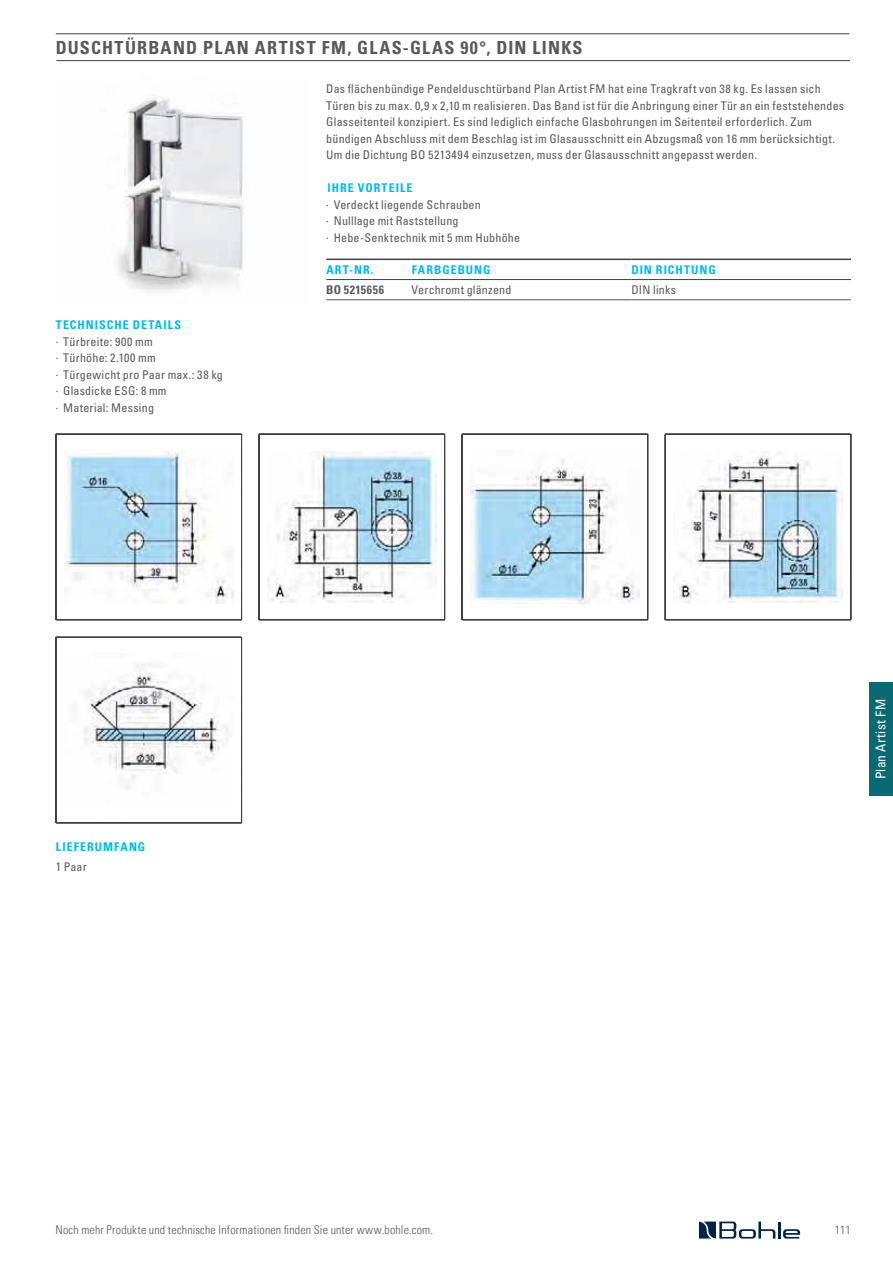
<style>
.page{position:relative;width:893px;height:1263px;background:#fff}
.page>*{position:absolute;margin:0;border:0;box-sizing:border-box;transform-origin:0 0}
.t1{font:18px "Univers LTCYR 67 Bold Cond";letter-spacing:.07em;color:#58595b}
.t2{font:condensed 13.5px "Univers LTCYR 57";letter-spacing:.035em;color:#fff}
.t3{font:condensed 12px/16.5px "Univers LTCYR 57";letter-spacing:.015em;color:#58595b}
.t4{font:12px "Univers LTCYR 47 Light Cond";letter-spacing:.015em;color:#58595b}
.t5{font:12px "Univers LTCYR 67 Bold Cond";letter-spacing:.08em;color:#00b9f2}
.t6{font:12px "Univers LTCYR 67 Bold Cond";letter-spacing:.05em;color:#58595b}
</style>
<div class="page">
<div style="left:869px;top:682px;width:24px;height:114px;background:#096a73"></div>
<svg style="left:699px;top:1222px;width:101px;height:17px"></svg>
<img style="left:117px;top:94px;width:127px;height:198px">
<hr style="left:56px;top:60px;width:794px;height:1px;background:#404041">
<hr style="left:56px;top:34px;width:793px;height:1px;background:#404041">
<hr style="left:326px;top:259px;width:86px;height:1px;background:#404041">
<hr style="left:326px;top:279px;width:86px;height:1px;background:#404041">
<hr style="left:412px;top:259px;width:219px;height:1px;background:#404041">
<hr style="left:412px;top:279px;width:219px;height:1px;background:#404041">
<hr style="left:631px;top:259px;width:220px;height:1px;background:#404041">
<hr style="left:631px;top:279px;width:220px;height:1px;background:#404041">
<hr style="left:326px;top:299px;width:86px;height:1px;background:#58595b">
<hr style="left:412px;top:299px;width:219px;height:1px;background:#58595b">
<hr style="left:631px;top:299px;width:220px;height:1px;background:#58595b">
<svg style="left:56px;top:434px;width:186px;height:186px"></svg>
<svg style="left:259px;top:434px;width:186px;height:186px"></svg>
<svg style="left:462px;top:434px;width:186px;height:186px"></svg>
<svg style="left:665px;top:434px;width:186px;height:186px"></svg>
<svg style="left:56px;top:637px;width:186px;height:186px"></svg>
<h1 class="t1" style="left:56px;top:40px;width:528px">DUSCHTÜRBAND PLAN ARTIST FM, GLAS-GLAS 90°, DIN LINKS</h1>
<p class="t5" style="left:56px;top:320px;width:127px">TECHNISCHE DETAILS</p>
<p class="t3" style="left:56px;top:334px;width:169px">· Türbreite: 900 mm<br>· Türhöhe: 2.100 mm<br>· Türgewicht pro Paar max.: 38 kg · Glasdicke ESG: 8 mm<br>· Material: Messing</p>
<p class="t3" style="left:326px;top:81px;width:519px">Das flächenbündige Pendelduschtürband Plan Artist FM hat eine Tragkraft von 38 kg. Es lassen sich Türen bis zu max. 0,9 x 2,10 m realisieren. Das Band ist für die Anbringung einer Tür an ein feststehendes Glasseitenteil konzipiert. Es sind lediglich einfache Glasbohrungen im Seitenteil erforderlich. Zum bündigen Abschluss mit dem Beschlag ist im Glasausschnitt ein Abzugsmaß von 16 mm berücksichtigt.<br>Um die Dichtung BO 5213494 einzusetzen, muss der Glasausschnitt angepasst werden.</p>
<p class="t5" style="left:327px;top:183px;width:87px">IHRE VORTEILE</p>
<p class="t3" style="left:326px;top:197px;width:195px">· Verdeckt liegende Schrauben<br>· Nulllage mit Raststellung<br>· Hebe-Senktechnik mit 5 mm Hubhöhe</p>
<p class="t5" style="left:326px;top:265px;width:49px">ART-NR.</p>
<p class="t5" style="left:412px;top:265px;width:80px">FARBGEBUNG</p>
<p class="t5" style="left:631px;top:265px;width:86px">DIN RICHTUNG</p>
<p class="t6" style="left:326px;top:285px;width:59px">BO 5215656</p>
<p class="t3" style="left:412px;top:283px;width:101px">Verchromt glänzend</p>
<p class="t3" style="left:631px;top:283px;width:46px">DIN links</p>
<p class="t5" style="left:56px;top:841px;width:91px">LIEFERUMFANG</p>
<p class="t3" style="left:56px;top:859px;width:32px">1 Paar</p>
<p class="t2" style="left:875px;top:779px;width:82px;rotate:-90deg">Plan Artist FM</p>
<p class="t4" style="left:56px;top:1225px;width:379px">Noch mehr Produkte und technische Informationen finden Sie unter www.bohle.com.</p>
<p class="t4" style="left:835px;top:1225px;width:17px">111</p>
</div>
